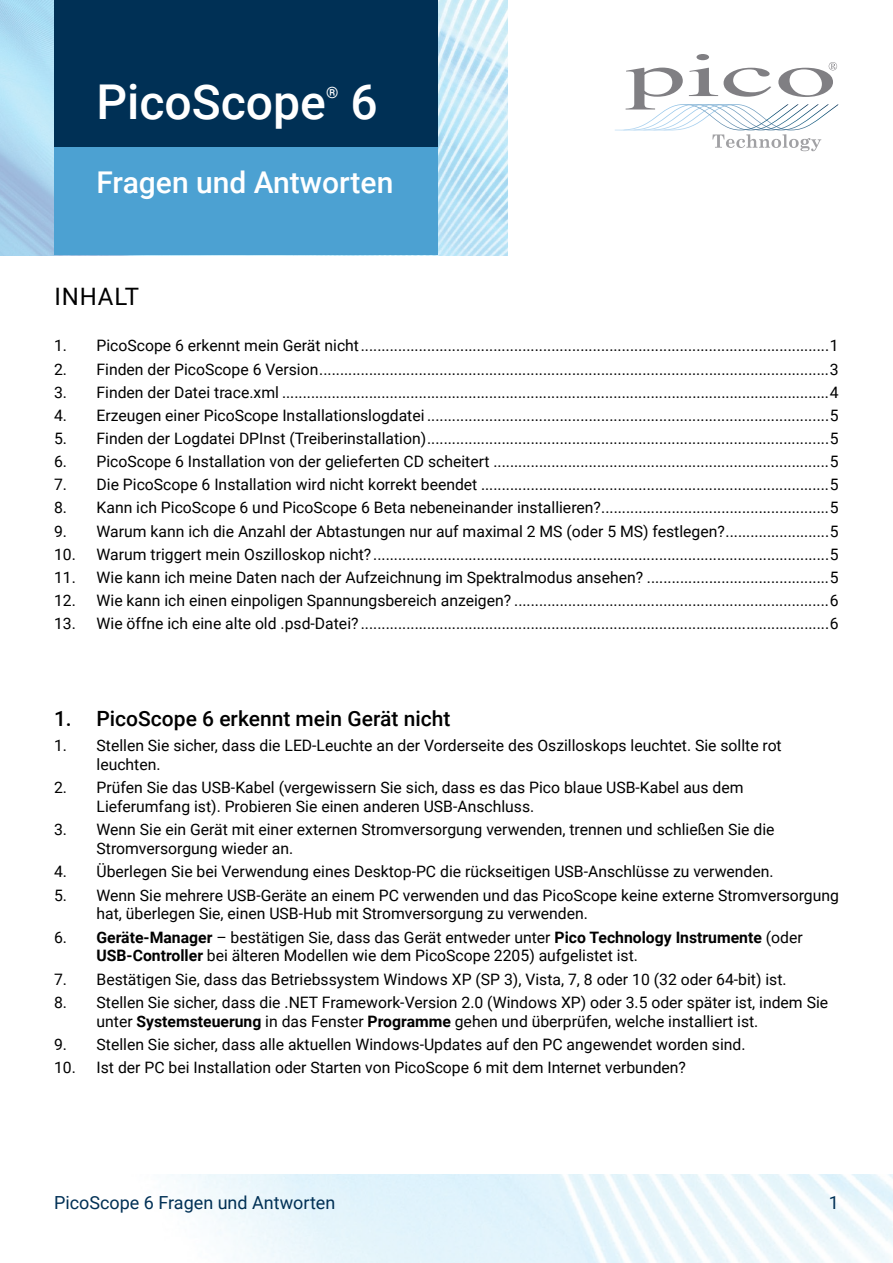
<style>
.page{position:relative;width:893px;height:1263px;background:#fff}
.page>*{position:absolute;margin:0;border:0;box-sizing:border-box;transform-origin:0 0}
.t1{font:500 48px "Roboto";color:#fff}
.t2{font:500 30px "Roboto";color:#fff}
.t3{font:24px "Roboto";letter-spacing:.035em;color:#000}
.t4{font:500 21px "Roboto";color:#000}
.t5{font:18px "Roboto";color:#003055}
.t6{font:15.75px/18.9px "Roboto";color:#000}
.t7{font:500 15.75px "Roboto";color:#fff}
.s1{font-weight:700}
</style>
<div class="page">
<img style="left:0;top:0;width:507px;height:256px">
<div style="left:54px;top:94px;width:383px;height:161px;background:#4ca1d2"></div>
<div style="left:54px;top:0;width:383px;height:147px;background:#003055"></div>
<svg style="left:615px;top:54px;width:223px;height:97px"></svg>
<h1 class="t1" style="left:97px;top:68px;width:231px">PicoScope</h1>
<p class="t7" style="left:326px;top:81px;width:14px">®</p>
<h1 class="t1" style="left:350px;top:68px;width:29px">6</h1>
<h2 class="t2" style="left:97px;top:161px;width:298px">Fragen und Antworten</h2>
<h3 class="t3" style="left:54px;top:280px;width:86px">INHALT</h3>
<p class="t6" style="left:54px;top:336px;width:786px">1. PicoScope 6 erkennt mein Gerät nicht.................................................................................................................1</p>
<p class="t6" style="left:54px;top:359px;width:786px">2. Finden der PicoScope 6 Version...........................................................................................................................3</p>
<p class="t6" style="left:54px;top:382px;width:786px">3. Finden der Datei trace.xml ....................................................................................................................................4</p>
<p class="t6" style="left:54px;top:405px;width:786px">4. Erzeugen einer PicoScope Installationslogdatei .................................................................................................5</p>
<p class="t6" style="left:54px;top:428px;width:786px">5. Finden der Logdatei DPInst (Treiberinstallation).................................................................................................5</p>
<p class="t6" style="left:54px;top:451px;width:786px">6. PicoScope 6 Installation von der gelieferten CD scheitert .................................................................................5</p>
<p class="t6" style="left:54px;top:475px;width:786px">7. Die PicoScope 6 Installation wird nicht korrekt beendet ....................................................................................5</p>
<p class="t6" style="left:54px;top:498px;width:786px">8. Kann ich PicoScope 6 und PicoScope 6 Beta nebeneinander installieren?.......................................................5</p>
<p class="t6" style="left:54px;top:521px;width:786px">9. Warum kann ich die Anzahl der Abtastungen nur auf maximal 2 MS (oder 5 MS) festlegen?.........................5</p>
<p class="t6" style="left:54px;top:544px;width:786px">10. Warum triggert mein Oszilloskop nicht? ..............................................................................................................5</p>
<p class="t6" style="left:54px;top:567px;width:786px">11. Wie kann ich meine Daten nach der Aufzeichnung im Spektralmodus ansehen? ............................................5</p>
<p class="t6" style="left:54px;top:590px;width:786px">12. Wie kann ich einen einpoligen Spannungsbereich anzeigen? ............................................................................6</p>
<p class="t6" style="left:54px;top:614px;width:786px">13. Wie öffne ich eine alte old .psd-Datei? .................................................................................................................6</p>
<h3 class="t4" style="left:54px;top:704px;width:398px">1. PicoScope 6 erkennt mein Gerät nicht</h3>
<p class="t6" style="left:97px;top:735px;width:687px;text-indent:-43px">1. Stellen Sie sicher, dass die LED-Leuchte an der Vorderseite des Oszilloskops leuchtet. Sie sollte rot leuchten.</p>
<p class="t6" style="left:97px;top:778px;width:649px;text-indent:-43px">2. Prüfen Sie das USB-Kabel (vergewissern Sie sich, dass es das Pico blaue USB-Kabel aus dem<br>Lieferumfang ist). Probieren Sie einen anderen USB-Anschluss.</p>
<p class="t6" style="left:97px;top:820px;width:679px;text-indent:-43px">3. Wenn Sie ein Gerät mit einer externen Stromversorgung verwenden, trennen und schließen Sie die<br>Stromversorgung wieder an.</p>
<p class="t6" style="left:54px;top:862px;width:721px">4. Überlegen Sie bei Verwendung eines Desktop-PC die rückseitigen USB-Anschlüsse zu verwenden.</p>
<p class="t6" style="left:97px;top:885px;width:744px;text-indent:-43px">5. Wenn Sie mehrere USB-Geräte an einem PC verwenden und das PicoScope keine externe Stromversorgung hat, überlegen Sie, einen USB-Hub mit Stromversorgung zu verwenden.</p>
<p class="t6" style="left:97px;top:927px;width:708px;text-indent:-43px">6. <span class="s1">Geräte-Manager</span> – bestätigen Sie, dass das Gerät entweder unter <span class="s1">Pico Technology Instrumente</span> (oder<br><span class="s1">USB-Controller</span> bei älteren Modellen wie dem PicoScope 2205) aufgelistet ist.</p>
<p class="t6" style="left:54px;top:969px;width:734px">7. Bestätigen Sie, dass das Betriebssystem Windows XP (SP 3), Vista, 7, 8 oder 10 (32 oder 64-bit) ist.</p>
<p class="t6" style="left:97px;top:992px;width:733px;text-indent:-43px">8. Stellen Sie sicher, dass die .NET Framework-Version 2.0 (Windows XP) oder 3.5 oder später ist, indem Sie unter <span class="s1">Systemsteuerung</span> in das Fenster <span class="s1">Programme</span> gehen und überprüfen, welche installiert ist.</p>
<p class="t6" style="left:54px;top:1034px;width:693px">9. Stellen Sie sicher, dass alle aktuellen Windows-Updates auf den PC angewendet worden sind.</p>
<p class="t6" style="left:54px;top:1057px;width:633px">10. Ist der PC bei Installation oder Starten von PicoScope 6 mit dem Internet verbunden?</p>
<p class="t5" style="left:54px;top:1190px;width:283px">PicoScope 6 Fragen und Antworten</p>
<p class="t5" style="left:829px;top:1190px;width:12px">1</p>
</div>
